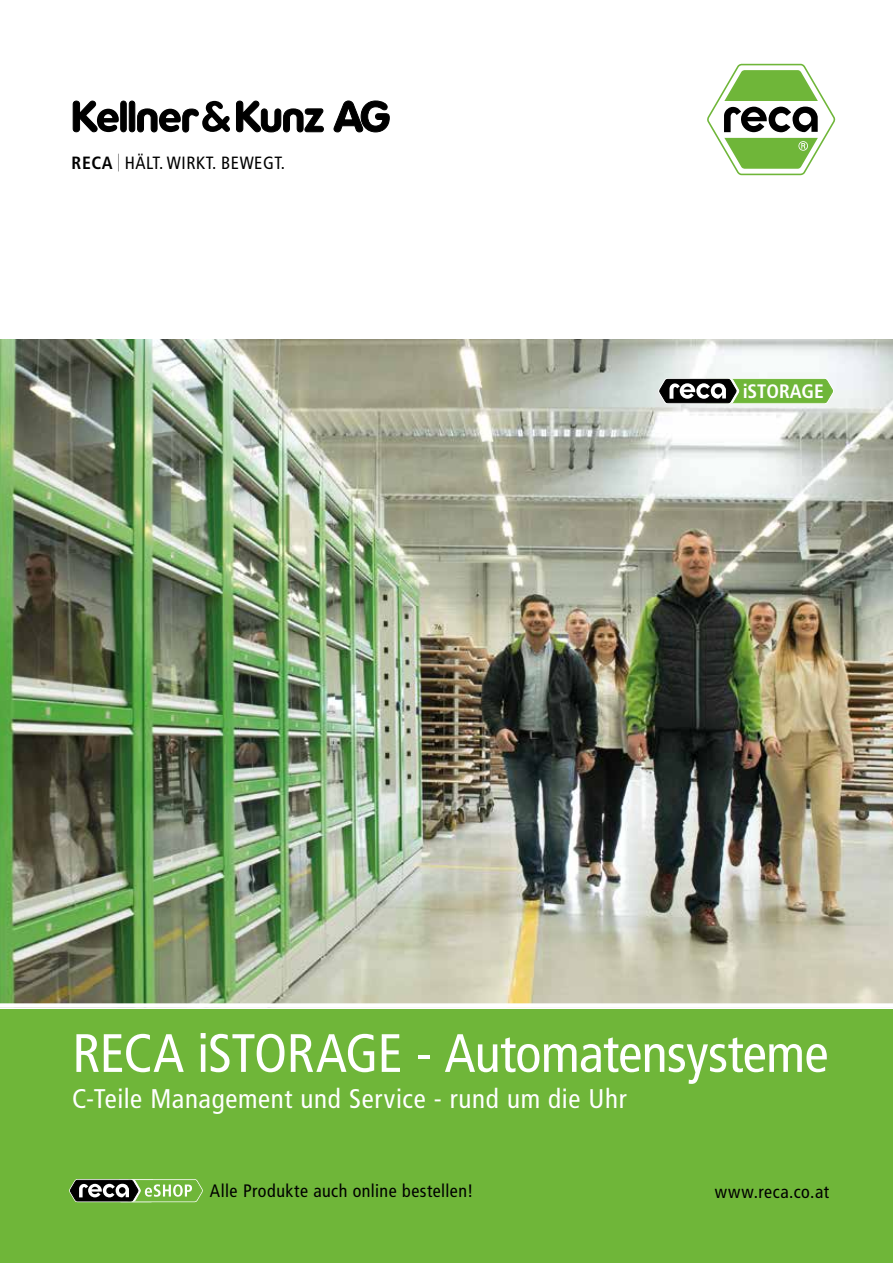
<style>
.page{position:relative;width:893px;height:1263px;background:#fff}
.page>*{position:absolute;margin:0;border:0;box-sizing:border-box;transform-origin:0 0}
.t1{font:condensed 54px "Frutiger LT Pro";letter-spacing:-.015em;color:#fff}
.t2{font:condensed 27px "Frutiger LT Pro";letter-spacing:.025em;color:#fff}
.t3{font:700 condensed 19.5px "Frutiger LT Pro";letter-spacing:-.005em;color:#fff}
.t4{font:condensed 18px "Frutiger LT Pro";letter-spacing:.025em;color:#000}
.t5{font:condensed 17.7px "Frutiger LT Pro";letter-spacing:.03em;color:#000}
.s1{font-weight:700}
.s2{font-weight:300}
</style>
<div class="page">
<div style="left:0;top:1009px;width:893px;height:254px;background:#6fb639"></div>
<img style="left:0;top:340px;width:893px;height:663px">
<svg style="left:137px;top:101px;width:93px;height:31px"></svg>
<svg style="left:334px;top:101px;width:56px;height:31px"></svg>
<svg style="left:73px;top:101px;width:46px;height:31px"></svg>
<svg style="left:236px;top:101px;width:88px;height:31px"></svg>
<div style="left:121px;top:101px;width:5px;height:31px;background:#000;border-radius:3px"></div>
<div style="left:121px;top:101px;width:5px;height:31px;border:1px solid #000;border-radius:3px"></div>
<div style="left:129px;top:101px;width:6px;height:31px;background:#000;border-radius:3px"></div>
<div style="left:129px;top:101px;width:6px;height:31px;border:1px solid #000;border-radius:3px"></div>
<svg style="left:707px;top:63px;width:129px;height:113px"></svg>
<svg style="left:69px;top:1179px;width:134px;height:24px"></svg>
<svg style="left:656px;top:371px;width:180px;height:34px"></svg>
<p class="t5" style="left:72px;top:152px;width:215px"><span class="s1">RECA</span> <span class="s2">|</span> HÄLT. WIRKT. BEWEGT.</p>
<p class="t3" style="left:743px;top:379px;width:83px">iSTORAGE</p>
<h1 class="t1" style="left:72px;top:1022px;width:758px">RECA iSTORAGE - Automatensysteme</h1>
<h2 class="t2" style="left:72px;top:1083px;width:556px">C-Teile Management und Service - rund um die Uhr</h2>
<p class="t4" style="left:210px;top:1180px;width:265px">Alle Produkte auch online bestellen!</p>
<p class="t4" style="left:715px;top:1181px;width:116px">www.reca.co.at</p>
</div>
